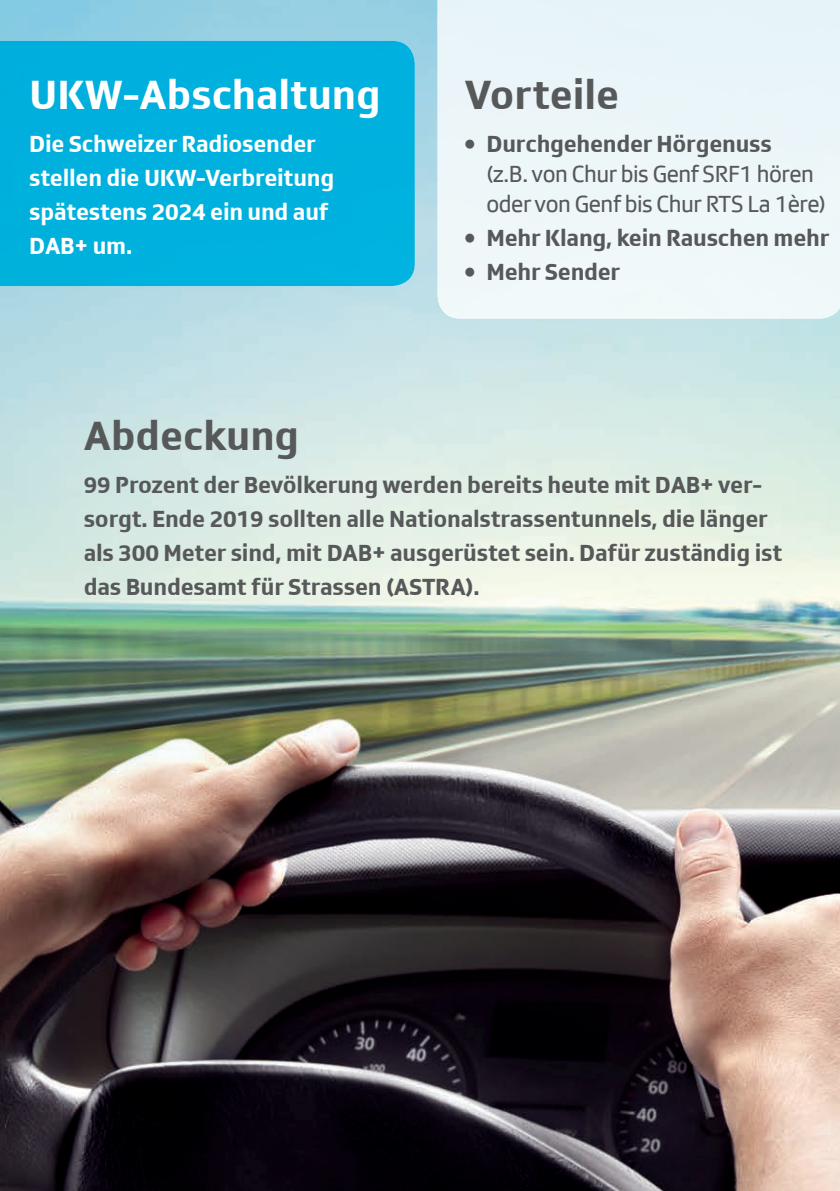
<style>
.page{position:relative;width:840px;height:1191px;background:#fff}
.page>*{position:absolute;margin:0;border:0;box-sizing:border-box;transform-origin:0 0}
.t1{font:700 42px "SRGSSR Type";color:#57585a}
.t2{font:700 42px "SRGSSR Type";color:#fff}
.t3{font:700 24px/34px "SRGSSR Type";letter-spacing:-.01em;color:#57585a}
.t4{font:700 24px/34px "SRGSSR Type";letter-spacing:-.01em;color:#fff}
.t5{font:24px/30px "SRGSSR Type";letter-spacing:-.02em;color:#57585a}
</style>
<div class="page">
<img style="left:0;top:0;width:839px;height:1191px">
<div style="left:0;top:41px;width:414px;height:245px;background:#00b0de"></div>
<div style="left:437px;top:0;width:402px;height:318px;background:#edf6f9"></div>
<h1 class="t2" style="left:29px;top:70px;width:353px">UKW-Abschaltung</h1>
<p class="t4" style="left:29px;top:126px;width:306px">Die Schweizer Radiosender stellen die UKW-Verbreitung spätestens 2024 ein und auf<br>DAB+ um.</p>
<h1 class="t1" style="left:464px;top:70px;width:156px">Vorteile</h1>
<p class="t3" style="left:464px;top:126px;width:309px">• Durchgehender Hörgenuss</p>
<p class="t5" style="left:486px;top:159px;width:341px">(z.B. von Chur bis Genf SRF1 hören oder von Genf bis Chur RTS La 1ère)</p>
<p class="t3" style="left:464px;top:220px;width:366px">• Mehr Klang, kein Rauschen mehr</p>
<p class="t3" style="left:464px;top:254px;width:157px">• Mehr Sender</p>
<h1 class="t1" style="left:84px;top:411px;width:217px">Abdeckung</h1>
<p class="t3" style="left:84px;top:467px;width:699px">99 Prozent der Bevölkerung werden bereits heute mit DAB+ ver&shy;sorgt. Ende 2019 sollten alle Nationalstrassentunnels, die länger als 300 Meter sind, mit DAB+ ausgerüstet sein. Dafür zuständig ist das Bundesamt für Strassen (ASTRA).</p>
</div>
